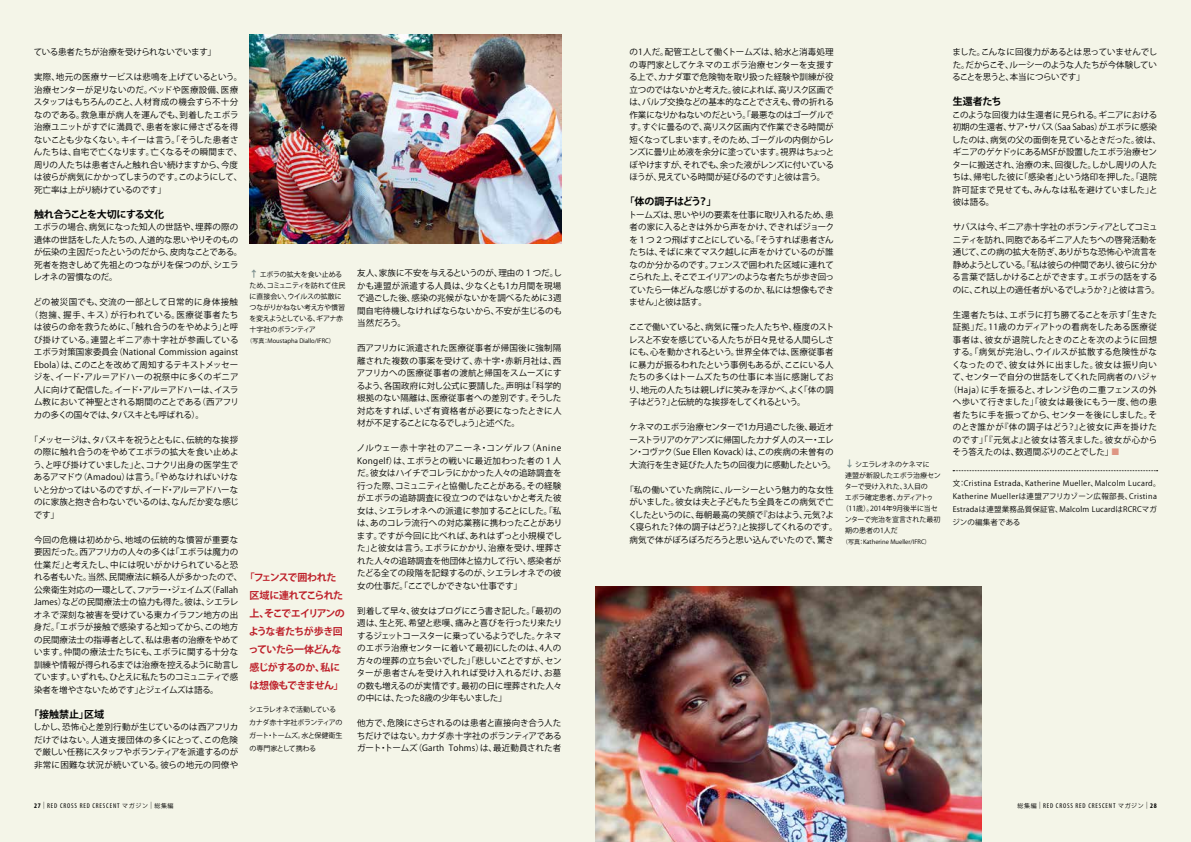
<style>
.page{position:relative;width:1191px;height:842px;background:#f4f5e8}
.page>*{position:absolute;margin:0;border:0;box-sizing:border-box;transform-origin:0 0}
.t1{font:700 10px/18px "Koz Go Pro";letter-spacing:-.065em;color:#be202a}
.t2{font:700 10px "Koz Go Pro";letter-spacing:-.02em;color:#000}
.t3{font:700 10px "Koz Go Pro";letter-spacing:-.05em;color:#000}
.t4{font:8.5px/12.5px "Koz Go Pro";letter-spacing:-.005em;color:#000;text-align:justify}
.t5{font:8.5px "Koz Go Pro";letter-spacing:.035em;color:#000}
.t6{font:8.5px "Koz Go Pro";letter-spacing:.045em;color:#000}
.t7{font:8.5px "Koz Go Pro";letter-spacing:.055em;color:#000}
.t8{font:8.5px "Koz Go Pro";letter-spacing:.025em;color:#000}
.t9{font:8.5px "Koz Go Pro";letter-spacing:.05em;color:#000}
.t10{font:8.5px "Koz Go Pro";letter-spacing:.015em;color:#000}
.t11{font:8.5px "Koz Go Pro";letter-spacing:.075em;color:#000}
.t12{font:8.5px "Koz Go Pro";letter-spacing:-.025em;color:#000}
.t13{font:8.5px "Koz Go Pro";letter-spacing:-.05em;color:#000}
.t14{font:8.5px "Koz Go Pro";letter-spacing:-.045em;color:#000}
.t15{font:7.5px/13px "Koz Go Pro";letter-spacing:.045em;color:#000}
.t16{font:7px/11px "Koz Go Pro";letter-spacing:-.02em;color:#000}
.t17{font:condensed 7px "Myriad Pro";letter-spacing:.12em;color:#000}
.t18{font:7px/13px "Koz Go Pro";letter-spacing:-.045em;color:#000}
.t19{font:7px "Koz Go Pro";color:#000}
.t20{font:7px "Koz Go Pro";letter-spacing:-.05em;color:#000}
.t21{font:6px "Koz Go Pro";color:#000}
.s1{font-weight:700;font-size:9px;color:#778b8a}
.s2{color:#de9583}
.s3{font-weight:700}
.s4{font-weight:300;font-stretch:normal}
.s5{font-family:"Koz Go Pro";font-stretch:normal;font-size:6px}
</style>
<div class="page">
<svg style="left:953px;top:470px;width:204px;height:1px"></svg>
<img style="left:249px;top:34px;width:312px;height:210px">
<img style="left:595px;top:587px;width:387px;height:255px">
<p class="t12" style="left:34px;top:46px;width:184px">ている患者たちが治療を受けられないでいます」</p>
<p class="t4" style="left:34px;top:71px;width:210px;text-align:left">実際、地元の医療サービスは悲鳴を上げているという。治療センターが足りないのだ。ベッドや医療設備、医療スタッフはもちろんのこと、人材育成の機会すら不十分なのである。救急車が病人を運んでも、到着したエボラ治療ユニットがすでに満員で、患者を家に帰さざるを得ないことも少なくない。キイーは言う。「そうした患者さんたちは、自宅で亡くなります。亡くなるその瞬間まで、周りの人たちは患者さんと触れ合い続けますから、今度は彼らが病気にかかってしまうのです。このようにして、死亡率は上がり続けているのです」</p>
<p class="t3" style="left:34px;top:207px;width:132px">触れ合うことを大切にする文化</p>
<p class="t4" style="left:33px;top:221px;width:210px;text-align:left">エボラの場合、病気になった知人の世話や、埋葬の際の遺体の世話をした人たちの、人道的な思いやりそのものが伝染の主因だったというのだから、皮肉なことである。死者を抱きしめて先祖とのつながりを保つのが、シエラレオネの習慣なのだ。</p>
<p class="t7" style="left:33px;top:296px;width:206px">どの被災国でも、交流の一部として日常的に身体接触</p>
<p class="t7" style="left:30px;top:309px;width:210px">（抱擁、握手、キス）が行われている。医療従事者たち</p>
<p class="t4" style="left:34px;top:321px;width:206px">は彼らの命を救うために、「触れ合うのをやめよう」と呼</p>
<p class="t10" style="left:34px;top:334px;width:206px">び掛けている。連盟とギニア赤十字社が参画している</p>
<p class="t4" style="left:34px;top:346px;width:206px">エボラ対策国家委員会（National Commission against</p>
<p class="t4" style="left:34px;top:358px;width:206px">Ebola）は、このことを改めて周知するテキストメッセー</p>
<p class="t8" style="left:34px;top:371px;width:206px">ジを、イード・アル＝アドハーの祝祭中に多くのギニア</p>
<p class="t4" style="left:34px;top:383px;width:206px">人に向けて配信した。イード・アル＝アドハーは、イスラ</p>
<p class="t4" style="left:34px;top:396px;width:206px">ム教において神聖とされる期間のことである（西アフリ</p>
<p class="t13" style="left:34px;top:409px;width:172px">カの多くの国々では、タバスキとも呼ばれる）。</p>
<p class="t4" style="left:33px;top:433px;width:207px;text-indent:-3px">「メッセージは、タバスキを祝うとともに、伝統的な挨拶の際に触れ合うのをやめてエボラの拡大を食い止めよう、と呼び掛けていました」と、コナクリ出身の医学生であるアマドウ（Amadou）は言う。「やめなければいけないと分かってはいるのですが、イード・アル＝アドハーなのに家族と抱き合わないでいるのは、なんだか変な感じです」</p>
<p class="t4" style="left:34px;top:533px;width:210px;text-align:left">今回の危機は初めから、地域の伝統的な慣習が重要な要因だった。西アフリカの人々の多くは「エボラは魔力の仕業だ」と考えたし、中には呪いがかけられていると恐れる者もいた。当然、民間療法に頼る人が多かったので、公衆衛生対応の一環として、ファラー・ジェイムズ（Fallah<br>James）などの民間療法士の協力も得た。彼は、シエラレオネで深刻な被害を受けている東カイラフン地方の出身だ。「エボラが接触で感染すると知ってから、この地方の民間療法士の指導者として、私は患者の治療をやめています。仲間の療法士たちにも、エボラに関する十分な訓練や情報が得られるまでは治療を控えるように助言しています。いずれも、ひとえに私たちのコミュニティで感染者を増やさないためです」とジェイムズは語る。</p>
<p class="t2" style="left:29px;top:707px;width:76px">「接触禁止」区域</p>
<p class="t4" style="left:33px;top:721px;width:207px">しかし、恐怖心と差別行動が生じているのは西アフリカだけではない。人道支援団体の多くにとって、この危険で厳しい任務にスタッフやボランティアを派遣するのが非常に困難な状況が続いている。彼らの地元の同僚や</p>
<p class="t16" style="left:249px;top:269px;width:97px"><span class="s1">↑</span> エボラの拡大を食い止めるため、コミュニティを訪れて住民に直接会い、ウイルスの拡散につながりかねない考え方や慣習を変えようとしている、ギアナ赤十字社のボランティア</p>
<p class="t21" style="left:247px;top:336px;width:90px">（写真：Moustapha Diallo/IFRC）</p>
<p class="t1" style="left:248px;top:569px;width:98px;text-indent:-4px">「フェンスで囲われた区域に連れてこられた上、そこでエイリアンのような者たちが歩き回っていたら一体どんな感じがするのか、私には想像もできません」</p>
<p class="t18" style="left:249px;top:703px;width:95px">シエラレオネで活動しているカナダ赤十字社ボランティアのガート・トームズ。水と保健衛生の専門家として携わる</p>
<p class="t4" style="left:357px;top:267px;width:206px">友人、家族に不安を与えるというのが、理由の１つだ。しかも連盟が派遣する人員は、少なくとも1カ月間を現場で過ごした後、感染の兆候がないかを調べるために3週間自宅待機しなければならないから、不安が生じるのも当然だろう。</p>
<p class="t4" style="left:357px;top:342px;width:206px">西アフリカに派遣された医療従事者が帰国後に強制隔離された複数の事案を受けて、赤十字・赤新月社は、西アフリカへの医療従事者の渡航と帰国をスムーズにするよう、各国政府に対し公式に要請した。声明は「科学的根拠のない隔離は、医療従事者への差別です。そうした対応をすれば、いざ有資格者が必要になったときに人材が不足することになるでしょう」と述べた。</p>
<p class="t4" style="left:357px;top:442px;width:207px">ノルウェー赤十字社のアニーネ・コンゲルフ（Anine Kongelf）は、エボラとの戦いに最近加わった者の１人だ。彼女はハイチでコレラにかかった人々の追跡調査を行った際、コミュニティと協働したことがある。その経験がエボラの追跡調査に役立つのではないかと考えた彼女は、シエラレオネへの派遣に参加することにした。「私は、あのコレラ流行への対応業務に携わったことがあります。ですが今回に比べれば、あれはずっと小規模でした」と彼女は言う。エボラにかかり、治療を受け、埋葬された人々の追跡調査を他団体と協力して行い、感染者がたどる全ての段階を記録するのが、シエラレオネでの彼女の仕事だ。「ここでしかできない仕事です」</p>
<p class="t4" style="left:357px;top:605px;width:207px">到着して早々、彼女はブログにこう書き記した。「最初の週は、生と死、希望と悲嘆、痛みと喜びを行ったり来たりするジェットコースターに乗っているようでした。ケネマのエボラ治療センターに着いて最初にしたのは、4人の方々の埋葬の立ち会いでした」「悲しいことですが、センターが患者さんを受け入れれば受け入れるだけ、お墓の数も増えるのが実情です。最初の日に埋葬された人々の中には、たった8歳の少年もいました」</p>
<p class="t4" style="left:357px;top:717px;width:206px">他方で、危険にさらされるのは患者と直接向き合う人たちだけではない。カナダ赤十字社のボランティアであるガート・トームズ（Garth Tohms）は、最近動員された者</p>
<p class="t4" style="left:629px;top:46px;width:207px">の1人だ。配管工として働くトームズは、給水と消毒処理の専門家としてケネマのエボラ治療センターを支援する上で、カナダ軍で危険物を取り扱った経験や訓練が役立つのではないかと考えた。彼によれば、高リスク区画では、バルブ交換などの基本的なことでさえも、骨の折れる作業になりかねないのだという。「最悪なのはゴーグルです。すぐに曇るので、高リスク区画内で作業できる時間が短くなってしまいます。そのため、ゴーグルの内側からレンズに曇り止め液を余分に塗っています。視界はちょっとぼやけますが、それでも、余った液がレンズに付いているほうが、見えている時間が延びるのです」と彼は言う。</p>
<p class="t2" style="left:624px;top:195px;width:93px">「体の調子はどう？」</p>
<p class="t4" style="left:628px;top:208px;width:207px">トームズは、思いやりの要素を仕事に取り入れるため、患者の家に入るときは外から声をかけ、できればジョークを１つ２つ飛ばすことにしている。「そうすれば患者さんたちは、そばに来てマスク越しに声をかけているのが誰なのか分かるのです。フェンスで囲われた区域に連れてこられた上、そこでエイリアンのような者たちが歩き回っていたら一体どんな感じがするのか、私には想像もできません」と彼は話す。</p>
<p class="t4" style="left:628px;top:321px;width:207px">ここで働いていると、病気に罹った人たちや、極度のストレスと不安を感じている人たちが日々見せる人間らしさにも、心を動かされるという。世界全体では、医療従事者に暴力が振るわれたという事例もあるが、ここにいる人たちの多くはトームズたちの仕事に本当に感謝しており、地元の人たちは親しげに笑みを浮かべ、よく「体の調子はどう？」と伝統的な挨拶をしてくれるという。</p>
<p class="t4" style="left:629px;top:421px;width:208px;text-align:left">ケネマのエボラ治療センターで1カ月過ごした後、最近オーストラリアのケアンズに帰国したカナダ人のスー・エレン・コヴァク（Sue Ellen Kovack）は、この疾病の未曽有の大流行を生き延びた人たちの回復力に感動したという。</p>
<p class="t4" style="left:625px;top:483px;width:214px;text-align:center">「私の働いていた病院に、ルーシーという魅力的な女性がいました。彼女は夫と子どもたち全員をこの病気で亡くしたというのに、毎朝最高の笑顔で『おはよう、元気？よく寝られた？体の調子はどう？』と挨拶してくれるのです。病気で体がぼろぼろだろうと思い込んでいたので、驚き</p>
<p class="t16" style="left:845px;top:459px;width:86px"><span class="s1">↓</span> シエラレオネのケネマに</p>
<p class="t16" style="left:845px;top:470px;width:97px">連盟が新設したエボラ治療セン</p>
<p class="t16" style="left:844px;top:481px;width:85px">ターで受け入れた、3人目の</p>
<p class="t20" style="left:845px;top:492px;width:90px">エボラ確定患者、カディアトゥ</p>
<p class="t19" style="left:841px;top:503px;width:98px">（11歳）。2014年9月後半に当セ</p>
<p class="t16" style="left:844px;top:514px;width:97px">ンターで完治を宣言された最初</p>
<p class="t19" style="left:845px;top:525px;width:54px">期の患者の1人だ</p>
<p class="t21" style="left:842px;top:537px;width:90px">（写真：Katherine Mueller/IFRC）</p>
<p class="t4" style="left:952px;top:46px;width:207px">ました。こんなに回復力があるとは思っていませんでした。だからこそ、ルーシーのような人たちが今体験していることを思うと、本当につらいです」</p>
<p class="t2" style="left:952px;top:95px;width:50px">生還者たち</p>
<p class="t4" style="left:952px;top:108px;width:211px;text-align:left">このような回復力は生還者に見られる。ギニアにおける初期の生還者、サア・サバス（Saa Sabas）がエボラに感染したのは、病気の父の面倒を見ているときだった。彼は、ギニアのゲケドゥにあるMSFが設置したエボラ治療センターに搬送され、治療の末、回復した。しかし周りの人たちは、帰宅した彼に「感染者」という烙印を押した。「退院許可証まで見せても、みんなは私を避けていました」と彼は語る。</p>
<p class="t4" style="left:952px;top:221px;width:209px;text-align:left">サバスは今、ギニア赤十字社のボランティアとしてコミュニティを訪れ、同胞であるギニア人たちへの啓発活動を通じて、この病の拡大を防ぎ、ありがちな恐怖心や流言を静めようとしている。「私は彼らの仲間であり、彼らに分かる言葉で話しかけることができます。エボラの話をするのに、これ以上の適任者がいるでしょうか？」と彼は言う。</p>
<p class="t4" style="left:952px;top:308px;width:206px">生還者たちは、エボラに打ち勝てることを示す「生きた</p>
<p class="t4" style="left:952px;top:321px;width:206px">証拠」だ。11歳のカディアトゥの看病をしたある医療従</p>
<p class="t8" style="left:952px;top:334px;width:206px">事者は、彼女が退院したときのことを次のように回想</p>
<p class="t6" style="left:952px;top:346px;width:206px">する。「病気が完治し、ウイルスが拡散する危険性がな</p>
<p class="t11" style="left:952px;top:359px;width:206px">くなったので、彼女は外に出ました。彼女は振り向い</p>
<p class="t4" style="left:952px;top:371px;width:206px">て、センターで自分の世話をしてくれた同病者のハジャ</p>
<p class="t5" style="left:948px;top:384px;width:210px">（Haja）に手を振ると、オレンジ色の二重フェンスの外</p>
<p class="t6" style="left:952px;top:396px;width:206px">へ歩いて行きました」「彼女は最後にもう一度、他の患</p>
<p class="t4" style="left:952px;top:408px;width:206px">者たちに手を振ってから、センターを後にしました。そ</p>
<p class="t5" style="left:952px;top:421px;width:206px">のとき誰かが『体の調子はどう？』と彼女に声を掛けた</p>
<p class="t9" style="left:952px;top:434px;width:206px">のです」「『元気よ』と彼女は答えました。彼女が心から</p>
<p class="t14" style="left:952px;top:446px;width:168px">そう答えたのは、数週間ぶりのことでした」<span class="s2">■</span></p>
<p class="t15" style="left:952px;top:477px;width:209px">文：Cristina Estrada、Katherine Mueller、Malcolm Lucard。Katherine Muellerは連盟アフリカゾーン広報部長、Cristina Estradaは連盟業務品質保証官、Malcolm LucardはRCRCマガジンの編集者である</p>
<p class="t17" style="left:34px;top:801px;width:141px"><span class="s3">27</span> <span class="s4">|</span> RED CROSS RED CRESCENT <span class="s5">マガジン</span> <span class="s4">|</span> <span class="s5">総集編</span></p>
<p class="t17" style="left:1017px;top:801px;width:141px"><span class="s5">総集編</span> <span class="s4">|</span> RED CROSS RED CRESCENT <span class="s5">マガジン</span> <span class="s4">|</span> <span class="s3">28</span></p>
</div>
